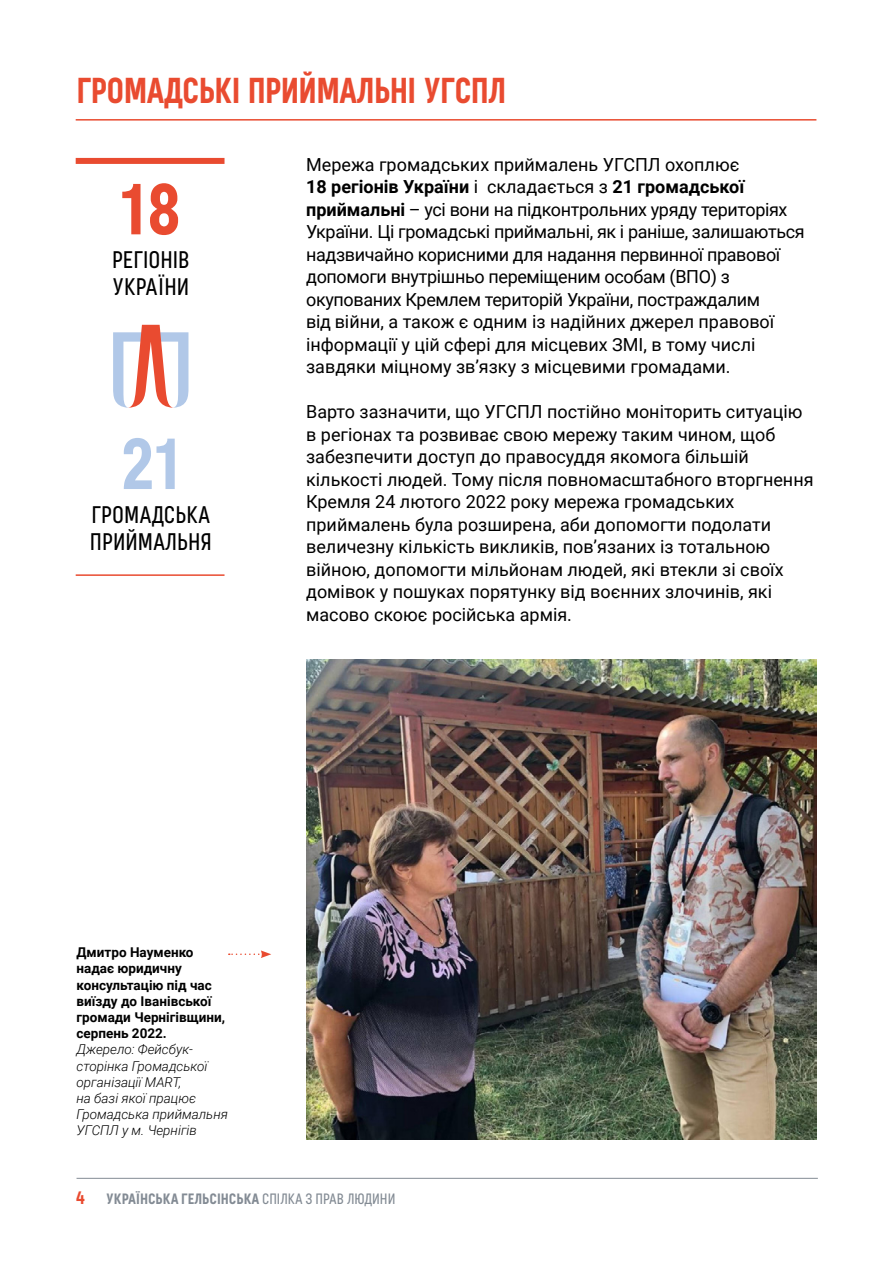
<style>
.page{position:relative;width:893px;height:1263px;background:#fff}
.page>*{position:absolute;margin:0;border:0;box-sizing:border-box;transform-origin:0 0}
.t1{font:700 72px "Bond 4 F";color:#e94b30}
.t2{font:700 72px "Bond 4 F";color:#b1c8e8}
.t3{font:700 36px "Bond 4 F";letter-spacing:-.02em;color:#e94b30;scale:.95 1}
.t4{font:24px/27px "Bond 4 F";color:#000}
.t5{font:18px/22.5px "Roboto";letter-spacing:-.02em;color:#000}
.t6{font:18px/22.5px "Roboto";color:#000}
.t7{font:700 15px "Bond 4 F";color:#838b94}
.t8{font:italic 300 13.5px/16.2px "Roboto";color:#000}
.t9{font:700 13.5px/16.2px "Roboto";color:#000}
.s1{font-weight:700}
.s2{font-size:18px;color:#e94b30}
.s3{font-weight:400}
</style>
<div class="page">
<hr style="left:77px;top:1178px;width:741px;height:1px;background:#838b94">
<img style="left:306px;top:660px;width:510px;height:480px">
<svg style="left:229px;top:950px;width:42px;height:8px"></svg>
<svg style="left:113px;top:325px;width:75px;height:83px"></svg>
<hr style="left:76px;top:119px;width:740px;height:2px;background:#e94b30">
<div style="left:76px;top:158px;width:149px;height:6px;background:#e94b30"></div>
<hr style="left:76px;top:574px;width:149px;height:2px;background:#e94b30">
<h2 class="t3" style="left:77px;top:69px;width:454px">ГРОМАДСЬКІ ПРИЙМАЛЬНІ УГСПЛ</h2>
<h1 class="t1" style="left:121px;top:165px;width:62px">18</h1>
<h3 class="t4" style="left:112px;top:247px;width:79px">РЕГІОНІВ<br>УКРАЇНИ</h3>
<h1 class="t2" style="left:121px;top:420px;width:62px">21</h1>
<h3 class="t4" style="left:90px;top:501px;width:124px">ГРОМАДСЬКА<br>ПРИЙМАЛЬНЯ</h3>
<p class="t5" style="left:306px;top:153px;width:500px">Мережа громадських приймалень УГСПЛ охоплює<br><span class="s1">18 регіонів України</span> і складається з <span class="s1">21 громадської приймальні</span> – усі вони на підконтрольних уряду територіях України. Ці громадські приймальні, як і раніше, залишаються надзвичайно корисними для надання первинної правової допомоги внутрішньо переміщеним особам (ВПО) з окупованих Кремлем територій України, постраждалим<br>від війни, а також є одним із надійних джерел правової інформації у цій сфері для місцевих ЗМІ, в тому числі завдяки міцному зв’язку з місцевими громадами.</p>
<p class="t6" style="left:306px;top:400px;width:509px">Варто зазначити, що УГСПЛ постійно моніторить ситуацію в регіонах та розвиває свою мережу таким чином, щоб забезпечити доступ до правосуддя якомога більшій кількості людей. Тому після повномасштабного вторгнення Кремля 24 лютого 2022 року мережа громадських приймалень була розширена, аби допомогти подолати величезну кількість викликів, пов’язаних із тотальною війною, допомогти мільйонам людей, які втекли зі своїх домівок у пошуках порятунку від воєнних злочинів, які масово скоює російська армія.</p>
<p class="t9" style="left:77px;top:944px;width:150px">Дмитро Науменко надає юридичну консультацію під час виїзду до Іванівської громади Чернігівщини, серпень 2022.</p>
<p class="t8" style="left:77px;top:1041px;width:153px">Джерело: Фейсбук&shy;сторінка Громадської організації МАRТ,<br>на базі якої працює<br>Громадська приймальня<br>УГСПЛ у м. Чернігів</p>
<p class="t7" style="left:76px;top:1190px;width:321px"><span class="s2">4</span> УКРАЇНСЬКА ГЕЛЬСІНСЬКА <span class="s3">СПІЛКА З ПРАВ ЛЮДИНИ</span></p>
</div>
